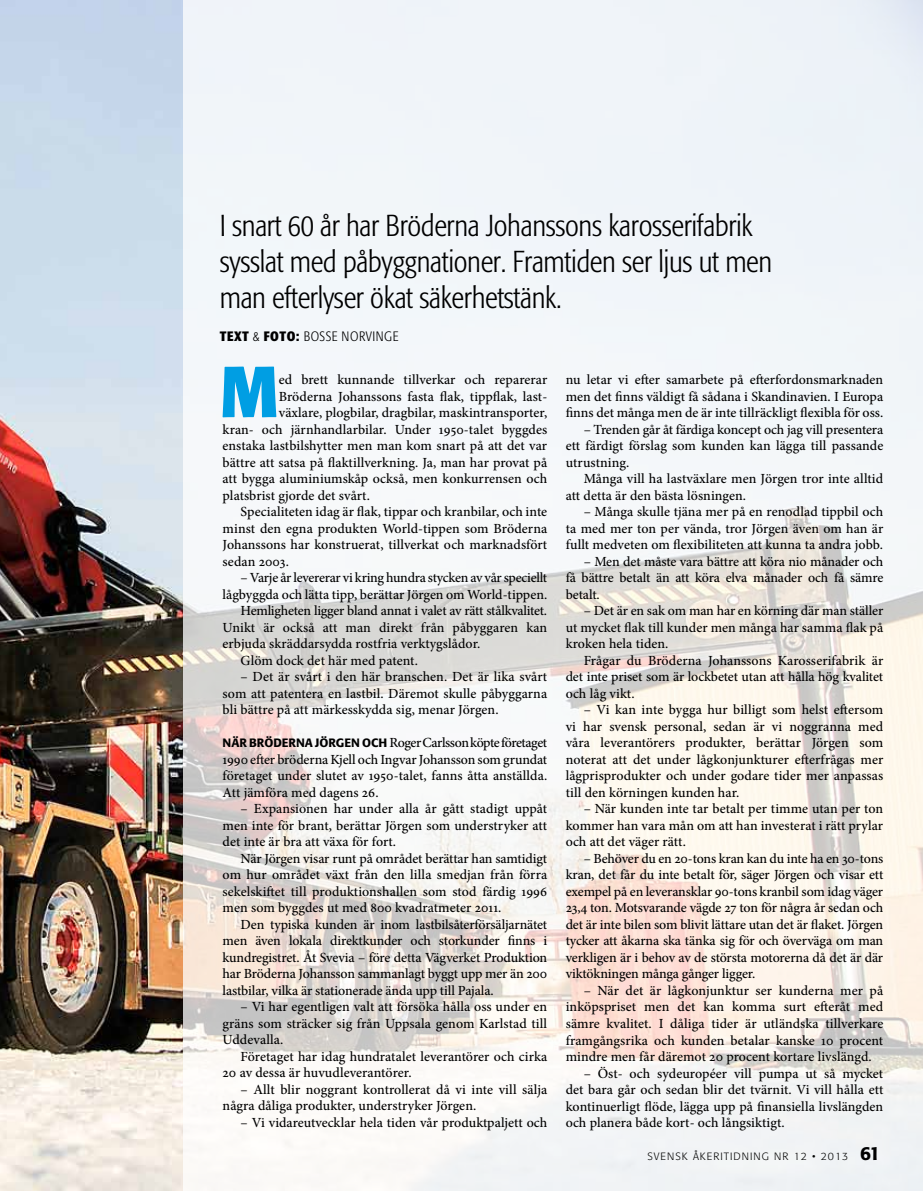
<style>
.page{position:relative;width:923px;height:1191px;background:#fff}
.page>*{position:absolute;margin:0;border:0;box-sizing:border-box;transform-origin:0 0}
.t1{font:700 71.25px "Formata OT Condenced";color:#009ee3}
.t2{font:300 30px/36px "Formata OT Condenced";letter-spacing:-.01em;color:#000}
.t3{font:500 13.95px/16.5px "Minion Pro";color:#000;text-align:justify}
.t4{font:500 13.95px "Minion Pro";letter-spacing:-.02em;color:#000}
.t5{font:300 13.5px "Formata OT Condenced";letter-spacing:.08em;color:#000}
.t6{font:300 10.5px "Formata OT";letter-spacing:.1em;color:#000}
.s1{font-weight:700}
.s2{font-weight:500;font-size:18.75px}
.s3{font-family:"Formata OT";font-size:12px}
</style>
<div class="page">
<img style="left:0;top:0;width:923px;height:1191px">
<h2 class="t2" style="left:220px;top:207px;width:554px">I snart 60 år har Bröderna Johanssons karosserifabrik sysslat med påbyggnationer. Framtiden ser ljus ut men man efterlyser ökat säkerhetstänk.</h2>
<p class="t5" style="left:220px;top:329px;width:180px"><span class="s1">TEXT</span> &amp; <span class="s1">FOTO:</span> Bosse Norvin ge</p>
<p class="t3" style="left:566px;top:371px;width:319px">nu letar vi efter samarbete på efterfordonsmarknaden men det finns väldigt få sådana i Skandinavien. I Europa finns det många men de är inte tillräckligt flexibla för oss.</p>
<p class="t3" style="left:566px;top:421px;width:319px;text-indent:18px">– Trenden går åt färdiga koncept och jag vill presentera ett färdigt förslag som kunden kan lägga till passande utrustning.</p>
<p class="t3" style="left:566px;top:470px;width:319px;text-indent:18px">Många vill ha lastväxlare men Jörgen tror inte alltid att detta är den bästa lösningen.</p>
<p class="t3" style="left:566px;top:503px;width:319px;text-indent:18px">– Många skulle tjäna mer på en renodlad tippbil och ta med mer ton per vända, tror Jörgen även om han är fullt medveten om flexibiliteten att kunna ta andra jobb.</p>
<p class="t3" style="left:566px;top:553px;width:319px;text-indent:18px">– Men det måste vara bättre att köra nio månader och få bättre betalt än att köra elva månader och få sämre betalt.</p>
<p class="t3" style="left:566px;top:602px;width:319px;text-indent:18px">– Det är en sak om man har en körning där man ställer ut mycket flak till kunder men många har samma flak på kroken hela tiden.</p>
<p class="t3" style="left:566px;top:652px;width:319px;text-indent:18px">Frågar du Bröderna Johanssons Karosserifabrik är det inte priset som är lockbetet utan att hålla hög kvalitet och låg vikt.</p>
<p class="t3" style="left:566px;top:701px;width:319px;text-indent:18px">– Vi kan inte bygga hur billigt som helst eftersom vi har svensk personal, sedan är vi noggranna med våra leverantörers produkter, berättar Jörgen som noterat att det under lågkonjunkturer efterfrågas mer lågprisprodukter och under godare tider mer anpassas till den körningen kunden har.</p>
<p class="t3" style="left:566px;top:800px;width:319px;text-indent:18px">– När kunden inte tar betalt per timme utan per ton kommer han vara mån om att han investerat i rätt prylar och att det väger rätt.</p>
<p class="t3" style="left:566px;top:850px;width:319px;text-indent:18px">– Behöver du en 20-tons kran kan du inte ha en 30-tons kran, det får du inte betalt för, säger Jörgen och visar ett exempel på en leveransklar 90-tons kranbil som idag väger 23,4 ton. Motsvarande vägde 27 ton för några år sedan och det är inte bilen som blivit lättare utan det är flaket. Jörgen tycker att åkarna ska tänka sig för och överväga om man verkligen är i behov av de största motorerna då det är där viktökningen många gånger ligger.</p>
<p class="t3" style="left:566px;top:982px;width:319px;text-indent:18px">– När det är lågkonjunktur ser kunderna mer på inköpspriset men det kan komma surt efteråt med sämre kvalitet. I dåliga tider är utländska tillverkare framgångsrika och kunden betalar kanske 10 procent mindre men får däremot 20 procent kortare livslängd.</p>
<p class="t3" style="left:566px;top:1064px;width:319px;text-indent:18px">– Öst- och sydeuropéer vill pumpa ut så mycket det bara går och sedan blir det tvärnit. Vi vill hålla ett kontinuerligt flöde, lägga upp på finansiella livslängden och planera både kort- och långsiktigt.</p>
<p class="t6" style="left:647px;top:1150px;width:21px">SVENSK</p>
<p class="t6" style="left:693px;top:1150px;width:14px">ÅKERI</p>
<p class="t6" style="left:724px;top:1150px;width:14px">TIDNIN</p>
<p class="t6" style="left:762px;top:1150px;width:120px">G NR 12 • 2013 <span class="s2">61</span></p>
<h1 class="t1" style="left:220px;top:348px;width:59px">M</h1>
<p class="t3" style="left:279px;top:371px;width:270px">ed brett kunnande tillverkar och reparerar</p>
<p class="t3" style="left:279px;top:388px;width:270px">Bröderna Johanssons fasta flak, tippflak, last-</p>
<p class="t3" style="left:279px;top:404px;width:270px">växlare, plogbilar, dragbilar, maskintransporter,</p>
<p class="t3" style="left:223px;top:421px;width:326px">kran- och järnhandlarbilar. Under 1950-talet byggdes</p>
<p class="t3" style="left:223px;top:437px;width:326px">enstaka lastbilshytter men man kom snart på att det var</p>
<p class="t3" style="left:223px;top:454px;width:326px">bättre att satsa på flaktillverkning. Ja, man har provat på</p>
<p class="t3" style="left:223px;top:470px;width:326px">att bygga aluminiumskåp också, men konkurrensen och</p>
<p class="t3" style="left:223px;top:487px;width:149px">platsbrist gjorde det svårt.</p>
<p class="t3" style="left:241px;top:503px;width:308px">Specialiteten idag är flak, tippar och kranbilar, och inte</p>
<p class="t3" style="left:223px;top:520px;width:326px">minst den egna produkten World-tippen som Bröderna</p>
<p class="t3" style="left:223px;top:536px;width:326px">Johanssons har konstruerat, tillverkat och marknadsfört</p>
<p class="t3" style="left:223px;top:553px;width:68px">sedan 2003.</p>
<p class="t4" style="left:241px;top:568px;width:308px">– Varje år levererar vi kring hundra stycken av vår speciellt</p>
<p class="t3" style="left:223px;top:586px;width:326px">lågbyggda och lätta tipp, berättar Jörgen om World-tippen.</p>
<p class="t4" style="left:241px;top:601px;width:308px">Hemligheten ligger bland annat i valet av rätt stålkvalitet.</p>
<p class="t3" style="left:223px;top:619px;width:326px">Unikt är också att man direkt från påbyggaren kan</p>
<p class="t3" style="left:223px;top:635px;width:259px">erbjuda skräddarsydda rostfria verktygslådor.</p>
<p class="t3" style="left:241px;top:652px;width:179px">Glöm dock det här med patent.</p>
<p class="t3" style="left:223px;top:668px;width:326px;text-indent:18px">– Det är svårt i den här branschen. Det är lika svårt som att patentera en lastbil. Däremot skulle påbyggarna bli bättre på att märkesskydda sig, menar Jörgen.</p>
<p class="t3" style="left:223px;top:734px;width:326px"><span class="s3">NÄR BRÖDERNA JÖRGEN OCH</span> Roger Carlsson köpte företaget 1990 efter bröderna Kjell och Ingvar Johansson som grundat företaget under slutet av 1950-talet, fanns åtta anställda.<br>Att jämföra med dagens 26.</p>
<p class="t3" style="left:223px;top:800px;width:326px;text-indent:18px">– Expansionen har under alla år gått stadigt uppåt men inte för brant, berättar Jörgen som understryker att det inte är bra att växa för fort.</p>
<p class="t3" style="left:223px;top:850px;width:326px;text-indent:18px">När Jörgen visar runt på området berättar han samtidigt om hur området växt från den lilla smedjan från förra sekelskiftet till produktionshallen som stod färdig 1996 men som byggdes ut med 800 kvadratmeter 2011.</p>
<p class="t3" style="left:223px;top:916px;width:326px;text-indent:18px">Den typiska kunden är inom lastbilsåterförsäljarnätet men även lokala direktkunder och storkunder finns i kundregistret. Åt Svevia – före detta Vägverket Produktion har Bröderna Johansson sammanlagt byggt upp mer än 200 lastbilar, vilka är stationerade ända upp till Pajala.</p>
<p class="t3" style="left:223px;top:998px;width:326px;text-indent:18px">– Vi har egentligen valt att försöka hålla oss under en gräns som sträcker sig från Uppsala genom Karlstad till Uddevalla.</p>
<p class="t3" style="left:223px;top:1048px;width:326px;text-indent:18px">Företaget har idag hundratalet leverantörer och cirka<br>20 av dessa är huvudleverantörer.</p>
<p class="t3" style="left:223px;top:1081px;width:326px;text-indent:18px">– Allt blir noggrant kontrollerat då vi inte vill sälja några dåliga produkter, understryker Jörgen.</p>
<p class="t3" style="left:241px;top:1114px;width:308px">– Vi vidareutvecklar hela tiden vår produktpaljett och</p>
</div>
